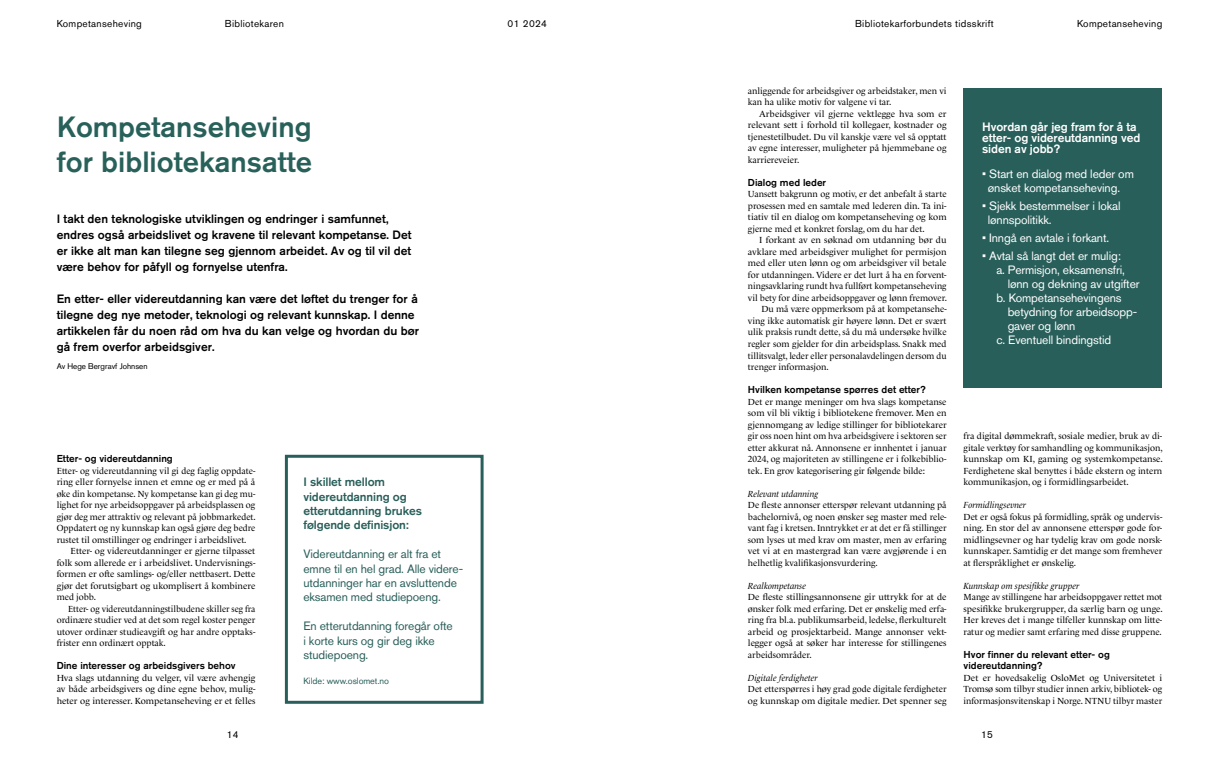
<style>
.page{position:relative;width:1219px;height:766px;background:#fff}
.page>*{position:absolute;margin:0;border:0;box-sizing:border-box;transform-origin:0 0}
.t1{font:500 29px/34.8px "Akzidenz Grotesk BQ";color:#28605a}
.t2{font:500 12px/16px "Akzidenz Grotesk BQ";color:#000}
.t3{font:12px/14px "Akzidenz Grotesk BQ";letter-spacing:-.01em;color:#fff}
.t4{font:12px/14.4px "Akzidenz Grotesk BQ";letter-spacing:-.01em;color:#295f5a}
.t5{font:500 12px/14.4px "Akzidenz Grotesk BQ";letter-spacing:-.01em;color:#295f5a}
.t6{font:500 12px/11px "Akzidenz Grotesk BQ";letter-spacing:-.01em;color:#fff}
.t7{font:500 10px/11px "Akzidenz Grotesk BQ";color:#000}
.t8{font:10px "Akzidenz Grotesk BQ";letter-spacing:.03em;color:#000}
.t9{font:9px/11.5px "Le Monde Livre Std";color:#000;text-align:justify}
.t10{font:italic 9px "Le Monde Livre Std";color:#000}
.t11{font:9px "Akzidenz Grotesk BQ";letter-spacing:-.01em;color:#295f5a}
.t12{font:8px "Akzidenz Grotesk";color:#000}
</style>
<div class="page">
<div style="left:285px;top:454px;width:199px;height:249px;border:3px solid #295f5a"></div>
<div style="left:964px;top:88px;width:198px;height:299px;background:#295f5a"></div>
<p class="t8" style="left:57px;top:17px;width:87px">Kompetanseheving</p>
<p class="t8" style="left:1077px;top:17px;width:87px">Kompetanseheving</p>
<p class="t8" style="left:225px;top:17px;width:61px">Bibliotekaren</p>
<p class="t8" style="left:508px;top:17px;width:41px">01 2024</p>
<p class="t8" style="left:855px;top:17px;width:140px">Bibliotekarforbundets tidsskrift</p>
<h1 class="t1" style="left:57px;top:109px;width:257px">Kompetanseheving for bibliotekansatte</h1>
<p class="t2" style="left:57px;top:210px;width:356px">I takt den teknologiske utviklingen og endringer i samfunnet, endres også arbeidslivet og kravene til relevant kompetanse. Det er ikke alt man kan tilegne seg gjennom arbeidet. Av og til vil det være behov for påfyll og fornyelse utenfra.</p>
<h2 class="t2" style="left:57px;top:290px;width:364px">En etter- eller videreutdanning kan være det løftet du trenger for å tilegne deg nye metoder, teknologi og relevant kunnskap. I denne artikkelen får du noen råd om hva du kan velge og hvordan du bør gå frem overfor arbeidsgiver.</h2>
<p class="t12" style="left:57px;top:361px;width:92px">Av Hege Bergravf Johnsen</p>
<p class="t7" style="left:57px;top:452px;width:118px">Etter- og videreutdanning</p>
<p class="t9" style="left:57px;top:464px;width:201px">Etter- og videreutdanning vil gi deg faglig oppdate&shy;ring eller fornyelse innen et emne og er med på å øke din kompetanse. Ny kompetanse kan gi deg mu&shy;lighet for nye arbeidsoppgaver på arbeidsplassen og gjør deg mer attraktiv og relevant på jobbmarkedet.<br>Oppdatert og ny kunnskap kan også gjøre deg bedre rustet til omstillinger og endringer i arbeidslivet.</p>
<p class="t9" style="left:57px;top:545px;width:200px;text-indent:14px">Etter- og videreutdanninger er gjerne tilpasset folk som allerede er i arbeidslivet. Undervisnings&shy;formen er ofte samlings- og/eller nettbasert. Dette gjør det forutsigbart og ukomplisert å kombinere med jobb.</p>
<p class="t9" style="left:57px;top:602px;width:200px;text-indent:11px">Etter- og videreutdanningstilbudene skiller seg fra ordinære studier ved at det som regel koster penger utover ordinær studieavgift og har andre opptaks&shy;frister enn ordinært opptak.</p>
<p class="t7" style="left:57px;top:659px;width:180px">Dine interesser og arbeidsgivers behov</p>
<p class="t9" style="left:57px;top:671px;width:200px">Hva slags utdanning du velger, vil være avhengig av både arbeidsgivers og dine egne behov, mulig&shy;heter og interesser. Kompetanseheving er et felles</p>
<h2 class="t5" style="left:303px;top:474px;width:120px">I skillet mellom videreutdanning og etterutdanning brukes følgende definisjon:</h2>
<h2 class="t4" style="left:303px;top:546px;width:161px">Videreutdanning er alt fra et emne til en hel grad. Alle videre&shy;utdanninger har en avsluttende eksamen med studiepoeng.</h2>
<h2 class="t4" style="left:303px;top:618px;width:151px">En etterutdanning foregår ofte i korte kurs og gir deg ikke studiepoeng.</h2>
<p class="t11" style="left:303px;top:675px;width:87px">Kilde: www.oslomet.no</p>
<p class="t9" style="left:748px;top:85px;width:200px">anliggende for arbeidsgiver og arbeidstaker, men vi kan ha ulike motiv for valgene vi tar.</p>
<p class="t9" style="left:748px;top:108px;width:200px;text-indent:11px">Arbeidsgiver vil gjerne vektlegge hva som er relevant sett i forhold til kollegaer, kostnader og tjenestetilbudet. Du vil kanskje være vel så opptatt av egne interesser, muligheter på hjemmebane og karriereveier.</p>
<p class="t7" style="left:748px;top:176px;width:80px">Dialog med leder</p>
<p class="t9" style="left:748px;top:188px;width:200px">Uansett bakgrunn og motiv, er det anbefalt å starte prosessen med en samtale med lederen din. Ta ini&shy;tiativ til en dialog om kompetanseheving og kom gjerne med et konkret forslag, om du har det.</p>
<p class="t9" style="left:759px;top:234px;width:189px">I forkant av en søknad om utdanning bør du</p>
<p class="t9" style="left:748px;top:246px;width:200px">avklare med arbeidsgiver mulighet for permisjon</p>
<p class="t9" style="left:748px;top:257px;width:200px">med eller uten lønn og om arbeidsgiver vil betale</p>
<p class="t9" style="left:748px;top:269px;width:200px">for utdanningen. Videre er det lurt å ha en forvent-</p>
<p class="t9" style="left:748px;top:280px;width:200px">ningsavklaring rundt hva fullført kompetanseheving</p>
<p class="t9" style="left:748px;top:292px;width:201px">vil bety for dine arbeidsoppgaver og lønn fremover.</p>
<p class="t9" style="left:761px;top:303px;width:187px">Du må være oppmerksom på at kompetansehe-</p>
<p class="t9" style="left:748px;top:315px;width:200px">ving ikke automatisk gir høyere lønn. Det er svært</p>
<p class="t9" style="left:748px;top:326px;width:200px">ulik praksis rundt dette, så du må undersøke hvilke</p>
<p class="t9" style="left:748px;top:338px;width:200px">regler som gjelder for din arbeidsplass. Snakk med</p>
<p class="t9" style="left:748px;top:349px;width:200px">tillitsvalgt, leder eller personalavdelingen dersom du</p>
<p class="t9" style="left:748px;top:361px;width:82px">trenger informasjon.</p>
<p class="t7" style="left:748px;top:383px;width:179px">Hvilken kompetanse spørres det etter?</p>
<p class="t9" style="left:748px;top:395px;width:200px">Det er mange meninger om hva slags kompetanse som vil bli viktig i bibliotekene fremover. Men en gjennomgang av ledige stillinger for bibliotekarer gir oss noen hint om hva arbeidsgivere i sektoren ser etter akkurat nå. Annonsene er innhentet i januar 2024, og majoriteten av stillingene er i folkebiblio&shy;tek. En grov kategorisering gir følgende bilde:</p>
<p class="t10" style="left:748px;top:488px;width:72px">Relevant utdanning</p>
<p class="t9" style="left:748px;top:499px;width:200px">De fleste annonser etterspør relevant utdanning på bachelornivå, og noen ønsker seg master med rele&shy;vant fag i kretsen. Inntrykket er at det er få stillinger som lyses ut med krav om master, men av erfaring vet vi at en mastergrad kan være avgjørende i en helhetlig kvalifikasjonsvurdering.</p>
<p class="t10" style="left:748px;top:580px;width:60px">Realkompetanse</p>
<p class="t9" style="left:748px;top:591px;width:200px">De fleste stillingsannonsene gir uttrykk for at de ønsker folk med erfaring. Det er ønskelig med erfa&shy;ring fra bl.a. publikumsarbeid, ledelse, flerkulturelt arbeid og prosjektarbeid. Mange annonser vekt&shy;legger også at søker har interesse for stillingenes arbeidsområder.</p>
<p class="t10" style="left:748px;top:672px;width:72px">Digitale ferdigheter</p>
<p class="t9" style="left:748px;top:683px;width:200px">Det etterspørres i høy grad gode digitale ferdigheter og kunnskap om digitale medier. Det spenner seg</p>
<h2 class="t6" style="left:982px;top:121px;width:160px">Hvordan går jeg fram for å ta etter- og videreutdanning ved siden av jobb?</h2>
<h2 class="t3" style="left:988px;top:167px;width:148px;text-indent:-6px">• Start en dialog med leder om ønsket kompetanseheving.</h2>
<h2 class="t3" style="left:988px;top:199px;width:134px;text-indent:-6px">• Sjekk bestemmelser i lokal lønnspolitikk.</h2>
<h2 class="t3" style="left:982px;top:231px;width:129px">• Inngå en avtale i forkant.</h2>
<h2 class="t3" style="left:982px;top:249px;width:140px">• Avtal så langt det er mulig:</h2>
<h2 class="t3" style="left:996px;top:263px;width:130px">a. Permisjon, eksamensfri,</h2>
<h2 class="t3" style="left:1008px;top:277px;width:133px">lønn og dekning av utgifter</h2>
<h2 class="t3" style="left:996px;top:291px;width:127px">b. Kompetansehevingens</h2>
<h2 class="t3" style="left:1008px;top:305px;width:131px">betydning for arbeidsopp-</h2>
<h2 class="t3" style="left:1008px;top:319px;width:69px">gaver og lønn</h2>
<h2 class="t3" style="left:996px;top:333px;width:116px">c. Eventuell bindingstid</h2>
<p class="t9" style="left:964px;top:430px;width:201px">fra digital dømmekraft, sosiale medier, bruk av di&shy;gitale verktøy for samhandling og kommunikasjon, kunnskap om KI, gaming og systemkompetanse.<br>Ferdighetene skal benyttes i både ekstern og intern kommunikasjon, og i formidlingsarbeidet.</p>
<p class="t10" style="left:964px;top:499px;width:64px">Formidlingsevner</p>
<p class="t9" style="left:964px;top:510px;width:200px">Det er også fokus på formidling, språk og undervis&shy;ning. En stor del av annonsene etterspør gode for&shy;midlingsevner og har tydelig krav om gode norsk&shy;kunnskaper. Samtidig er det mange som fremhever at flerspråklighet er ønskelig.</p>
<p class="t10" style="left:964px;top:580px;width:117px">Kunnskap om spesifikke grupper</p>
<p class="t9" style="left:964px;top:591px;width:201px">Mange av stillingene har arbeidsoppgaver rettet mot spesifikke brukergrupper, da særlig barn og unge.<br>Her kreves det i mange tilfeller kunnskap om litte&shy;ratur og medier samt erfaring med disse gruppene.</p>
<p class="t7" style="left:964px;top:648px;width:148px">Hvor finner du relevant etter- og videreutdanning?</p>
<p class="t9" style="left:964px;top:671px;width:200px">Det er hovedsakelig OsloMet og Universitetet i Tromsø som tilbyr studier innen arkiv, bibliotek- og informasjonsvitenskap i Norge. NTNU tilbyr master</p>
<p class="t8" style="left:227px;top:728px;width:13px">14</p>
<p class="t8" style="left:981px;top:728px;width:13px">15</p>
</div>
